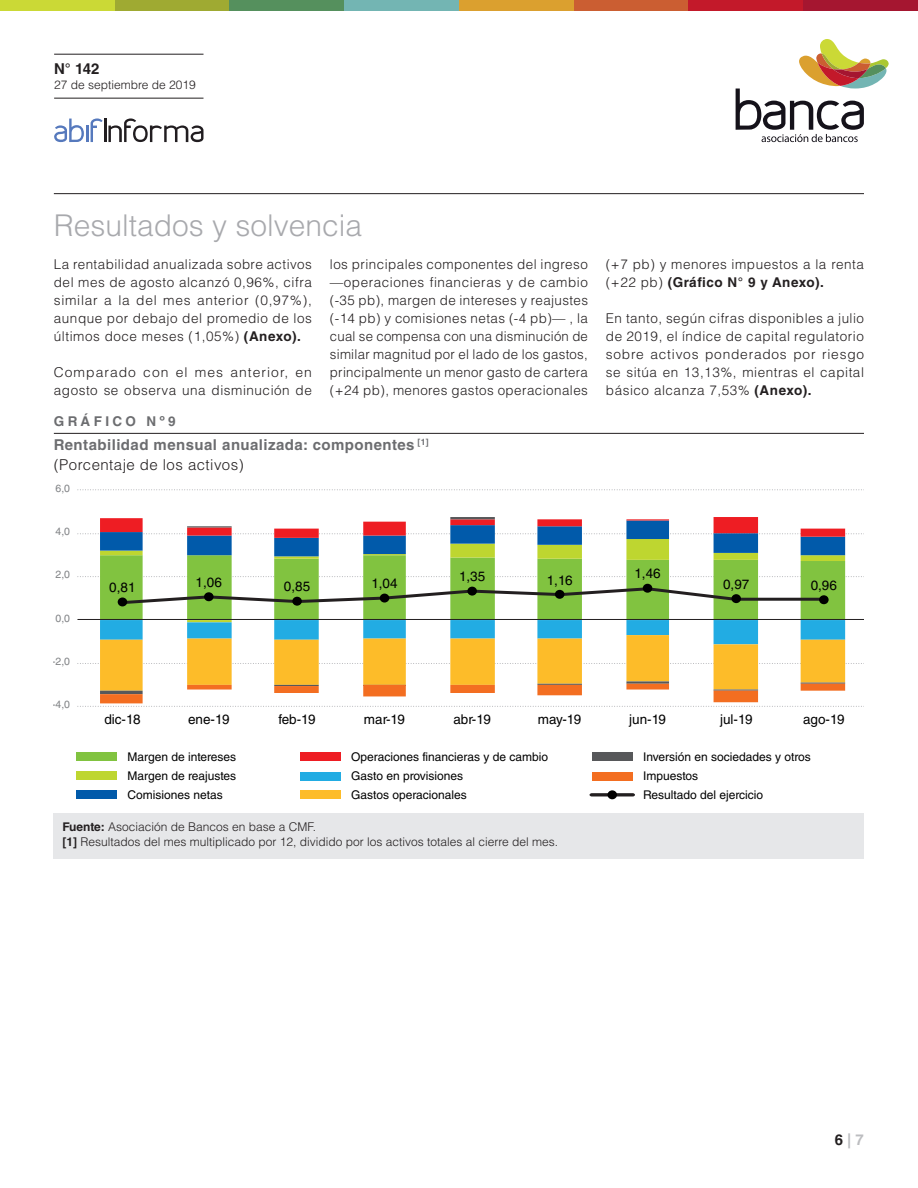
<style>
.page{position:relative;width:918px;height:1188px;background:#fff}
.page>*{position:absolute;margin:0;border:0;box-sizing:border-box;transform-origin:0 0}
.t1{font:300 30px "Helvetica LT Std";color:#a8a9ad}
.t2{font:700 15px "Helvetica LT Std";letter-spacing:.03em;color:#6c6d70}
.t3{font:300 15px "Helvetica LT Std";letter-spacing:.03em;color:#231f20}
.t4{font:700 15px "Helvetica LT Std";color:#231f20}
.t5{font:700 15px "Helvetica LT Std";color:#bcbdc0}
.t6{font:300 13.5px/18px "Helvetica LT Std";letter-spacing:.04em;color:#231f20;text-align:justify}
.t7{font:13.5px "Helvetica LT Std";color:#000}
.t8{font:700 13.5px "Helvetica LT Std";letter-spacing:.25em;color:#6c6d70}
.t9{font:12px "Helvetica LT Std";color:#000}
.t10{font:300 12px "Helvetica LT Std";color:#231f20}
.t11{font:10.5px "Helvetica LT Std";color:#808285}
.s1{font-weight:700}
.s2{color:#231f20}
</style>
<div class="page">
<div style="left:0;top:0;width:115px;height:10px;background:#cbd936"></div>
<div style="left:115px;top:0;width:115px;height:10px;background:#9faa32"></div>
<div style="left:229px;top:0;width:115px;height:10px;background:#55905d"></div>
<div style="left:344px;top:0;width:115px;height:10px;background:#73b5b3"></div>
<div style="left:459px;top:0;width:115px;height:10px;background:#dba02f"></div>
<div style="left:574px;top:0;width:114px;height:10px;background:#cb5e32"></div>
<div style="left:688px;top:0;width:115px;height:10px;background:#c3192a"></div>
<div style="left:803px;top:0;width:115px;height:10px;background:#a51630"></div>
<svg style="left:736px;top:39px;width:153px;height:103px"></svg>
<svg style="left:54px;top:118px;width:150px;height:24px"></svg>
<hr style="left:54px;top:98px;width:150px;height:1px;background:#231f20">
<hr style="left:54px;top:54px;width:150px;height:1px;background:#231f20">
<hr style="left:54px;top:193px;width:810px;height:1px;background:#231f20">
<div style="left:54px;top:813px;width:810px;height:46px;background:#e6e7e9"></div>
<hr style="left:54px;top:433px;width:810px;height:1px;background:#231f20">
<div style="left:76px;top:752px;width:40px;height:9px;background:#81c340"></div>
<div style="left:76px;top:790px;width:40px;height:9px;background:#015aaa"></div>
<div style="left:300px;top:752px;width:40px;height:9px;background:#ee1d23"></div>
<div style="left:300px;top:772px;width:40px;height:8px;background:#22ace3"></div>
<div style="left:300px;top:790px;width:40px;height:9px;background:#fdbc29"></div>
<div style="left:592px;top:752px;width:41px;height:9px;background:#57585a"></div>
<div style="left:592px;top:772px;width:41px;height:8px;background:#f36e21"></div>
<div style="left:76px;top:771px;width:40px;height:9px;background:#bed630"></div>
<svg style="left:78px;top:576px;width:786px;height:1px"></svg>
<svg style="left:78px;top:489px;width:786px;height:1px"></svg>
<svg style="left:100px;top:556px;width:745px;height:63px;fill:#85c440"></svg>
<svg style="left:78px;top:517px;width:786px;height:39px"></svg>
<hr style="left:187px;top:526px;width:45px;height:1px;background:#57585a">
<hr style="left:450px;top:517px;width:45px;height:2px;background:#57585a">
<svg style="left:78px;top:620px;width:786px;height:87px"></svg>
<hr style="left:78px;top:619px;width:786px;height:1px;background:#231f20">
<svg style="left:118px;top:586px;width:709px;height:20px"></svg>
<svg style="left:590px;top:793px;width:45px;height:3px"></svg>
<div style="left:607px;top:790px;width:10px;height:9px;background:#000;border-radius:50%"></div>
<div style="left:118px;top:598px;width:9px;height:8px;background:#000;border-radius:50%"></div>
<div style="left:204px;top:592px;width:10px;height:9px;background:#000;border-radius:50%"></div>
<div style="left:292px;top:597px;width:10px;height:9px;background:#000;border-radius:50%"></div>
<div style="left:380px;top:594px;width:9px;height:9px;background:#000;border-radius:50%"></div>
<div style="left:467px;top:587px;width:10px;height:9px;background:#000;border-radius:50%"></div>
<div style="left:555px;top:590px;width:9px;height:9px;background:#000;border-radius:50%"></div>
<div style="left:643px;top:584px;width:9px;height:9px;background:#000;border-radius:50%"></div>
<div style="left:731px;top:594px;width:10px;height:9px;background:#000;border-radius:50%"></div>
<div style="left:819px;top:595px;width:10px;height:9px;background:#000;border-radius:50%"></div>
<p class="t4" style="left:54px;top:60px;width:47px">N° 142</p>
<p class="t10" style="left:54px;top:77px;width:143px">27 de septiembre de 2019</p>
<p class="t1" style="left:54px;top:207px;width:310px">Resultados y solvencia</p>
<p class="t6" style="left:54px;top:255px;width:260px">La rentabilidad anualizada sobre activos del mes de agosto alcanzó 0,96%, cifra similar a la del mes anterior (0,97%), aunque por debajo del promedio de los últimos doce meses (1,05%) <span class="s1">(Anexo).</span></p>
<p class="t6" style="left:54px;top:363px;width:260px">Comparado con el mes anterior, en agosto se observa una disminución de</p>
<p class="t6" style="left:330px;top:255px;width:260px">los principales componentes del ingreso —operaciones financieras y de cambio (-35 pb), margen de intereses y reajustes (-14 pb) y comisiones netas (-4 pb)— , la cual se compensa con una disminución de similar magnitud por el lado de los gastos, principalmente un menor gasto de cartera (+24 pb), menores gastos operacionales</p>
<p class="t6" style="left:606px;top:255px;width:260px">(+7 pb) y menores impuestos a la renta (+22 pb) <span class="s1">(Gráfico N° 9 y Anexo).</span></p>
<p class="t6" style="left:606px;top:309px;width:260px">En tanto, según cifras disponibles a julio de 2019, el índice de capital regulatorio sobre activos ponderados por riesgo se sitúa en 13,13%, mientras el capital básico alcanza 7,53% <span class="s1">(Anexo).</span></p>
<p class="t8" style="left:54px;top:413px;width:123px">GRÁFICO Nº9</p>
<p class="t2" style="left:54px;top:435px;width:377px">Rentabilidad mensual anualizada: componentes <sup>[1]</sup></p>
<p class="t3" style="left:54px;top:456px;width:191px">(Porcentaje de los activos)</p>
<p class="t11" style="left:56px;top:482px;width:16px">6,0</p>
<p class="t11" style="left:56px;top:525px;width:16px">4,0</p>
<p class="t11" style="left:56px;top:568px;width:16px">2,0</p>
<p class="t11" style="left:56px;top:612px;width:16px">0,0</p>
<p class="t11" style="left:52px;top:655px;width:20px">-2,0</p>
<p class="t11" style="left:52px;top:698px;width:20px">-4,0</p>
<p class="t7" style="left:109px;top:580px;width:28px">0,81</p>
<p class="t7" style="left:196px;top:575px;width:28px">1,06</p>
<p class="t7" style="left:284px;top:579px;width:28px">0,85</p>
<p class="t7" style="left:371px;top:575px;width:28px">1,04</p>
<p class="t7" style="left:459px;top:568px;width:28px">1,35</p>
<p class="t7" style="left:547px;top:572px;width:27px">1,16</p>
<p class="t7" style="left:634px;top:566px;width:28px">1,46</p>
<p class="t7" style="left:723px;top:577px;width:28px">0,97</p>
<p class="t7" style="left:811px;top:577px;width:28px">0,96</p>
<p class="t7" style="left:104px;top:711px;width:38px">dic-18</p>
<p class="t7" style="left:188px;top:711px;width:43px">ene-19</p>
<p class="t7" style="left:278px;top:711px;width:39px">feb-19</p>
<p class="t7" style="left:364px;top:711px;width:43px">mar-19</p>
<p class="t7" style="left:453px;top:711px;width:39px">abr-19</p>
<p class="t7" style="left:538px;top:711px;width:45px">may-19</p>
<p class="t7" style="left:629px;top:711px;width:38px">jun-19</p>
<p class="t7" style="left:720px;top:711px;width:34px">jul-19</p>
<p class="t7" style="left:803px;top:711px;width:43px">ago-19</p>
<p class="t9" style="left:128px;top:750px;width:110px">Margen de intereses</p>
<p class="t9" style="left:128px;top:788px;width:97px">Comisiones netas</p>
<p class="t9" style="left:351px;top:750px;width:198px">Operaciones financieras y de cambio</p>
<p class="t9" style="left:351px;top:788px;width:117px">Gastos operacionales</p>
<p class="t9" style="left:643px;top:750px;width:169px">Inversión en sociedades y otros</p>
<p class="t9" style="left:643px;top:788px;width:122px">Resultado del ejercicio</p>
<p class="t9" style="left:128px;top:769px;width:110px">Margen de reajustes</p>
<p class="t9" style="left:351px;top:769px;width:114px">Gasto en provisiones</p>
<p class="t9" style="left:643px;top:769px;width:57px">Impuestos</p>
<p class="t10" style="left:62px;top:819px;width:255px"><span class="s1">Fuente:</span> Asociación de Bancos en base a CMF.</p>
<p class="t10" style="left:62px;top:834px;width:497px"><span class="s1">[1]</span> Resultados del mes multiplicado por 12, dividido por los activos totales al cierre del mes.</p>
<p class="t5" style="left:835px;top:1130px;width:31px"><span class="s2">6</span> | 7</p>
</div>
